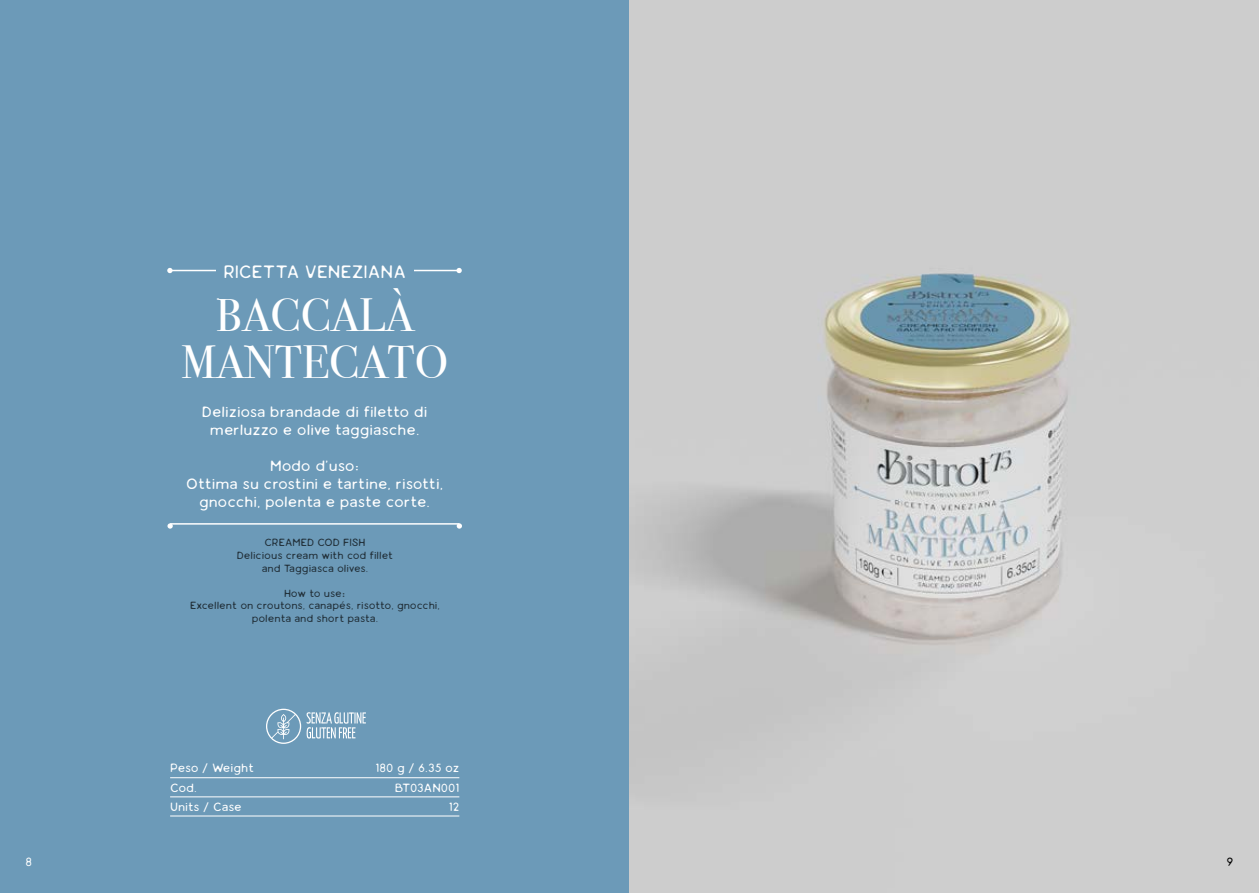
<style>
.page{position:relative;width:1259px;height:893px;background:#fff}
.page>*{position:absolute;margin:0;border:0;box-sizing:border-box;transform-origin:0 0}
.t1{font:46.5px/46.5px "Bodoni Svty Two ITCTT";color:#fff;text-align:center}
.t2{font:18px "Gourmet Le French";color:#fff}
.t3{font:15px/18px "Gourmet Le French";color:#fff;text-align:center}
.t4{font:12px/19.5px "Gourmet Le French";color:#fff}
.t5{font:12px "Gourmet Le French";color:#000}
.t6{font:10.5px/12.6px "Gourmet Le French";color:#000;text-align:center}
.s1{font-size:19.5px}
.s2{font-size:16.5px}
</style>
<div class="page">
<div style="left:0;top:0;width:629px;height:893px;background:#6c9ab8"></div>
<hr style="left:170px;top:523px;width:289px;height:2px;background:#fff">
<svg style="left:167px;top:523px;width:6px;height:6px"></svg>
<svg style="left:457px;top:523px;width:5px;height:6px"></svg>
<hr style="left:170px;top:270px;width:289px;height:1px;background:#fff">
<svg style="left:167px;top:268px;width:6px;height:5px"></svg>
<svg style="left:456px;top:268px;width:6px;height:5px"></svg>
<div style="left:216px;top:264px;width:197px;height:20px;background:#6c9ab8"></div>
<img style="left:629px;top:0;width:630px;height:893px">
<hr style="left:170px;top:777px;width:289px;height:1px;background:#fff">
<hr style="left:170px;top:797px;width:289px;height:1px;background:#fff">
<hr style="left:170px;top:816px;width:289px;height:1px;background:#fff">
<svg style="left:266px;top:709px;width:100px;height:35px"></svg>
<h2 class="t2" style="left:223px;top:261px;width:184px">RICETTA VENEZIANA</h2>
<h1 class="t1" style="left:181px;top:287px;width:269px">BACCALÀ<br>MANTECATO</h1>
<h3 class="t3" style="left:202px;top:403px;width:227px">Deliziosa brandade di filetto di merluzzo e olive taggiasche.</h3>
<h3 class="t3" style="left:186px;top:457px;width:258px">Modo d'uso<span class="s1">:<br></span>Ottima su crostini e tartine, risotti, gnocchi, polenta e paste corte.</h3>
<p class="t6" style="left:237px;top:537px;width:158px">CREAMED COD FISH<br>Delicious cream with cod fillet and Taggiasca olives.</p>
<p class="t6" style="left:190px;top:587px;width:251px">How to use<span class="s2">:<br></span>Excellent on croutons, canapés, risotto, gnocchi, polenta and short pasta.</p>
<p class="t4" style="left:170px;top:758px;width:85px">Peso / Weight<br>Cod.<br>Units / Case</p>
<p class="t4" style="left:375px;top:758px;width:85px;text-align:right">180 g / 6.35 oz<br>BT03AN001<br>12</p>
<p class="t4" style="left:26px;top:853px;width:8px">8</p>
<p class="t5" style="left:1226px;top:855px;width:9px">9</p>
</div>
